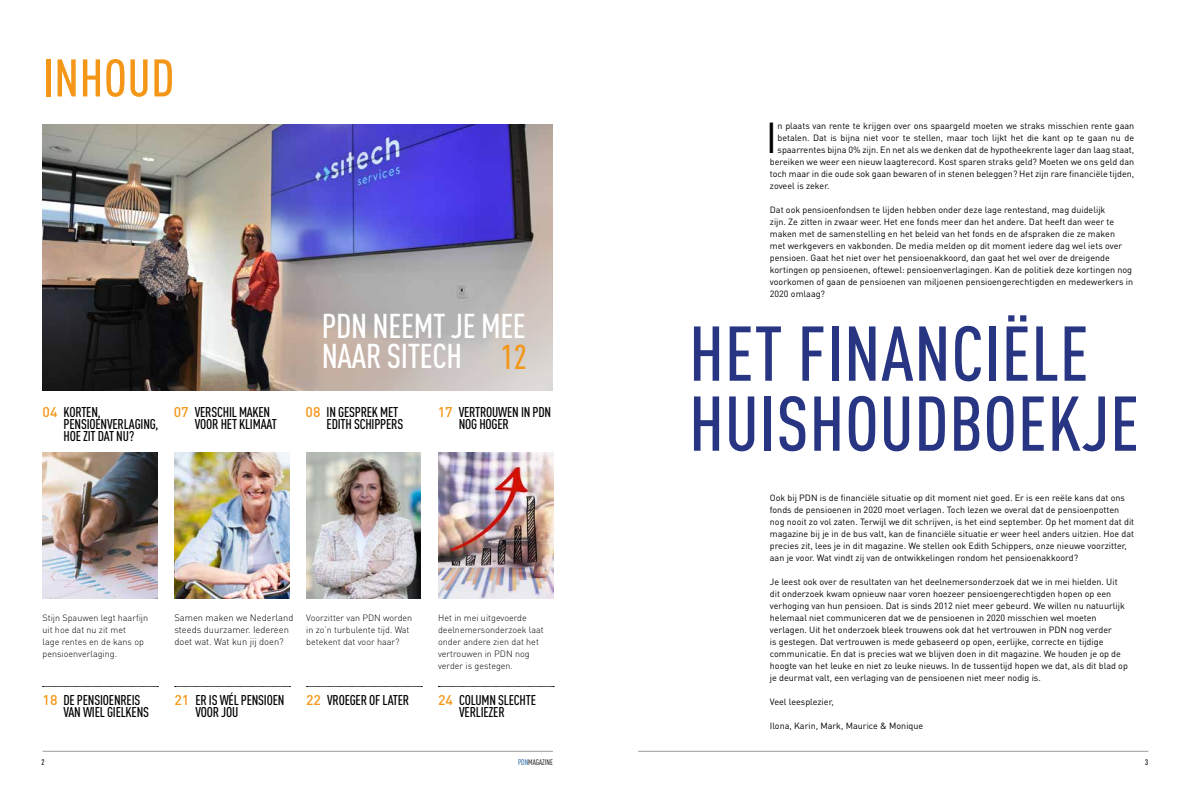
<style>
.page{position:relative;width:1191px;height:808px;background:#fff}
.page>*{position:absolute;margin:0;border:0;box-sizing:border-box;transform-origin:0 0}
.t1{font:500 condensed 76.2px/70px "DINOT";letter-spacing:.01em;color:#283583}
.t2{font:500 condensed 52px "DINOT";letter-spacing:.01em;color:#f49719}
.t3{font:42.7px "DINOT";color:#000}
.t4{font:500 condensed 34px/30.2px "DINOT";letter-spacing:-.01em;color:#fff}
.t5{font:500 condensed 14px/12px "DINOT";letter-spacing:-.015em;color:#000}
.t6{font:300 9.4px/12px "DINOT";color:#000}
.t7{font:9px/12px "DINOT";color:#000}
.t8{font:300 9px/12px "DINOT";color:#000}
.t9{font:condensed 8px "DINOT";color:#000}
.t10{font:500 condensed 8px "DINOT";color:#000}
.s1{color:#f49719}
.s2{font-stretch:normal;color:#f49719}
.s3{color:#024f92}
</style>
<div class="page">
<hr style="left:43px;top:751px;width:510px;height:1px;background:#9d9d9c">
<hr style="left:638px;top:751px;width:510px;height:1px;background:#9d9d9c">
<img style="left:43px;top:125px;width:510px;height:265px">
<img style="left:43px;top:453px;width:114px;height:145px">
<img style="left:438px;top:453px;width:115px;height:145px">
<img style="left:174px;top:453px;width:115px;height:145px">
<img style="left:306px;top:453px;width:115px;height:145px">
<svg style="left:43px;top:686px;width:115px;height:1px"></svg>
<svg style="left:175px;top:686px;width:115px;height:1px"></svg>
<svg style="left:306px;top:686px;width:116px;height:1px"></svg>
<svg style="left:438px;top:686px;width:116px;height:1px"></svg>
<svg style="left:319px;top:238px;width:234px;height:153px;background:#b4aeb2"></svg>
<h2 class="t2" style="left:43px;top:42px;width:133px">INHOUD</h2>
<h3 class="t4" style="left:322px;top:309px;width:206px">PDN NEEMT JE MEE<br>NAAR SITECH <span class="s1">12</span></h3>
<h3 class="t5" style="left:64px;top:405px;width:96px;text-indent:-21px"><span class="s2">04</span> KORTEN,<br>PENSIOENVERLAGING,<br>HOE ZIT DAT NU?</h3>
<h3 class="t5" style="left:459px;top:405px;width:94px;text-indent:-21px"><span class="s2">17</span> VERTROUWEN IN PDN<br>NOG HOGER</h3>
<h3 class="t5" style="left:195px;top:405px;width:84px;text-indent:-21px"><span class="s2">07</span> VERSCHIL MAKEN<br>VOOR HET KLIMAAT</h3>
<h3 class="t5" style="left:327px;top:405px;width:78px;text-indent:-21px"><span class="s2">08</span> IN GESPREK MET<br>EDITH SCHIPPERS</h3>
<p class="t6" style="left:174px;top:611px;width:121px">Samen maken we Nederland steeds duurzamer. Iedereen doet wat. Wat kun jij doen?</p>
<p class="t8" style="left:43px;top:611px;width:107px">Stijn Spauwen legt haarfijn uit hoe dat nu zit met<br>lage rentes en de kans op pensioenverlaging.</p>
<p class="t8" style="left:306px;top:611px;width:107px">Voorzitter van PDN worden in zo’n turbulente tijd. Wat betekent dat voor haar?</p>
<p class="t8" style="left:438px;top:611px;width:107px">Het in mei uitgevoerde deelnemersonderzoek laat onder andere zien dat het vertrouwen in PDN nog verder is gestegen.</p>
<h3 class="t5" style="left:174px;top:693px;width:112px"><span class="s2">21</span> ER IS WÉL PENSIOEN</h3>
<h3 class="t5" style="left:306px;top:693px;width:105px"><span class="s2">22</span> VROEGER OF LATER</h3>
<h3 class="t5" style="left:195px;top:705px;width:44px">VOOR JOU</h3>
<h3 class="t5" style="left:64px;top:693px;width:87px;text-indent:-21px"><span class="s2">18</span> DE PENSIOENREIS<br>VAN WIEL GIELKENS</h3>
<h3 class="t5" style="left:459px;top:693px;width:78px;text-indent:-21px"><span class="s2">24</span> COLUMN SLECHTE<br>VERLIEZER</h3>
<h3 class="t3" style="left:765px;top:108px;width:14px">I</h3>
<p class="t7" style="left:777px;top:119px;width:358px">n plaats van rente te krijgen over ons spaargeld moeten we straks misschien rente gaan</p>
<p class="t7" style="left:777px;top:131px;width:358px">betalen. Dat is bijna niet voor te stellen, maar toch lijkt het die kant op te gaan nu de</p>
<p class="t7" style="left:777px;top:143px;width:358px">spaarrentes bijna 0% zijn. En net als we denken dat de hypotheekrente lager dan laag staat,</p>
<p class="t7" style="left:770px;top:155px;width:366px">bereiken we weer een nieuw laagterecord. Kost sparen straks geld? Moeten we ons geld dan</p>
<p class="t7" style="left:770px;top:167px;width:366px">toch maar in die oude sok gaan bewaren of in stenen beleggen? Het zijn rare financiële tijden,</p>
<p class="t7" style="left:770px;top:179px;width:61px">zoveel is zeker.</p>
<p class="t7" style="left:770px;top:203px;width:365px">Dat ook pensioenfondsen te lijden hebben onder deze lage rentestand, mag duidelijk<br>zijn. Ze zitten in zwaar weer. Het ene fonds meer dan het andere. Dat heeft dan weer te maken met de samenstelling en het beleid van het fonds en de afspraken die ze maken<br>met werkgevers en vakbonden. De media melden op dit moment iedere dag wel iets over pensioen. Gaat het niet over het pensioenakkoord, dan gaat het wel over de dreigende kortingen op pensioenen, oftewel: pensioenverlagingen. Kan de politiek deze kortingen nog voorkomen of gaan de pensioenen van miljoenen pensioengerechtigden en medewerkers in 2020 omlaag?</p>
<h1 class="t1" style="left:689px;top:315px;width:451px">HET FINANCIËLE<br>HUISHOUDBOEKJE</h1>
<p class="t7" style="left:770px;top:491px;width:366px">Ook bij PDN is de financiële situatie op dit moment niet goed. Er is een reële kans dat ons fonds de pensioenen in 2020 moet verlagen. Toch lezen we overal dat de pensioenpotten nog nooit zo vol zaten. Terwijl we dit schrijven, is het eind september. Op het moment dat dit magazine bij je in de bus valt, kan de financiële situatie er weer heel anders uitzien. Hoe dat precies zit, lees je in dit magazine. We stellen ook Edith Schippers, onze nieuwe voorzitter, aan je voor. Wat vindt zij van de ontwikkelingen rondom het pensioenakkoord?</p>
<p class="t7" style="left:770px;top:575px;width:359px">Je leest ook over de resultaten van het deelnemersonderzoek dat we in mei hielden. Uit dit onderzoek kwam opnieuw naar voren hoezeer pensioengerechtigden hopen op een verhoging van hun pensioen. Dat is sinds 2012 niet meer gebeurd. We willen nu natuurlijk helemaal niet communiceren dat we de pensioenen in 2020 misschien wel moeten verlagen. Uit het onderzoek bleek trouwens ook dat het vertrouwen in PDN nog verder<br>is gestegen. Dat vertrouwen is mede gebaseerd op open, eerlijke, correcte en tijdige communicatie. En dat is precies wat we blijven doen in dit magazine. We houden je op de hoogte van het leuke en niet zo leuke nieuws. In de tussentijd hopen we dat, als dit blad op je deurmat valt, een verlaging van de pensioenen niet meer nodig is.</p>
<p class="t7" style="left:770px;top:695px;width:65px">Veel leesplezier,</p>
<p class="t7" style="left:770px;top:719px;width:155px">Ilona, Karin, Mark, Maurice &amp; Monique</p>
<p class="t10" style="left:41px;top:756px;width:5px">2</p>
<p class="t9" style="left:518px;top:757px;width:36px"><span class="s3">PDN</span>MAGAZINE</p>
<p class="t10" style="left:1145px;top:757px;width:5px">3</p>
</div>
